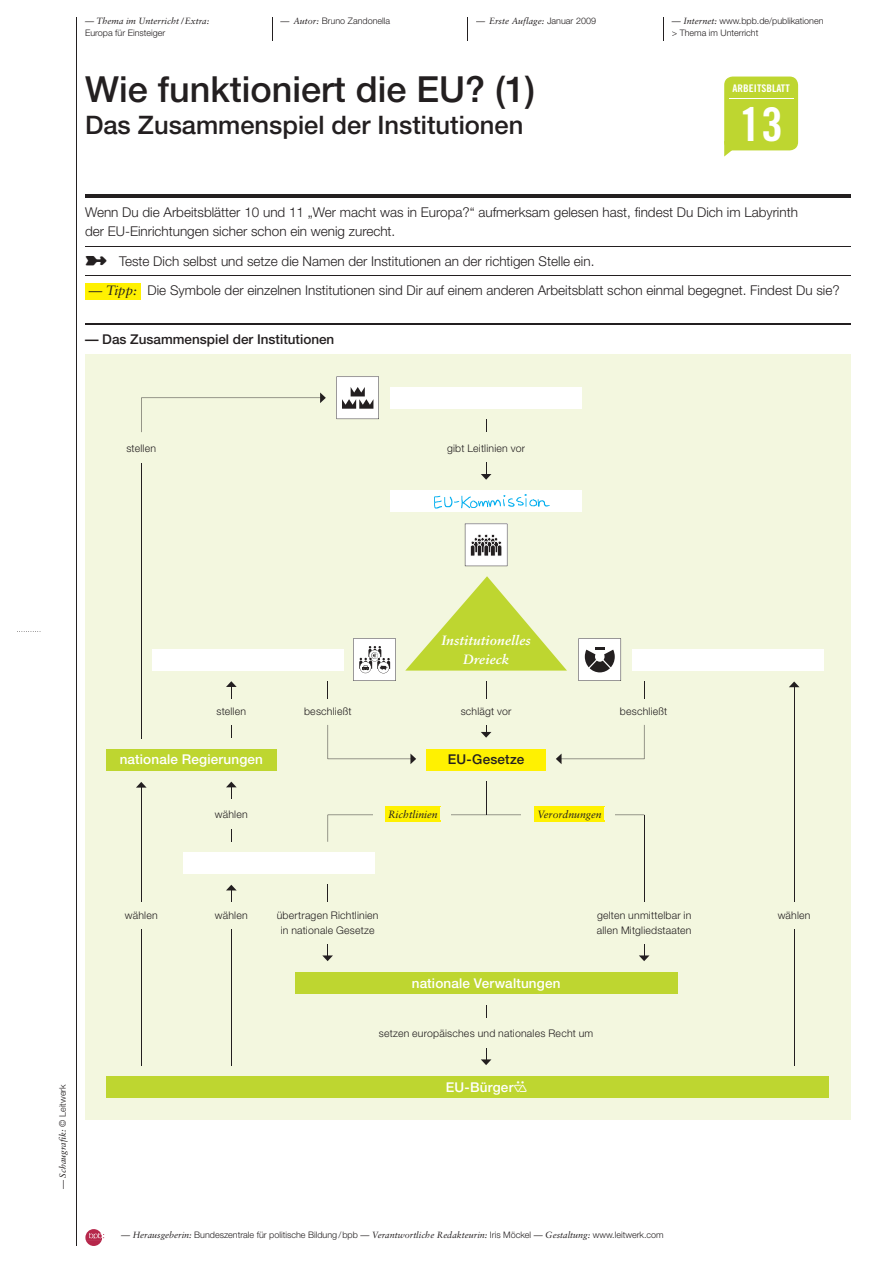
<style>
.page{position:relative;width:893px;height:1263px;background:#fff}
.page>*{position:absolute;margin:0;border:0;box-sizing:border-box;transform-origin:0 0}
.t1{font:46.5px "Trade Gothic Bold Cond Twenty";color:#fff;scale:1.07 1}
.t2{font:500 36px "Helvetica Neue";color:#231f20}
.t3{font:500 25.5px "Helvetica Neue";color:#231f20}
.t4{font:300 13.5px/19.5px "Helvetica Neue";color:#231f20}
.t5{font:500 13.5px "Helvetica Neue";letter-spacing:.01em;color:#fff}
.t6{font:500 13.5px "Helvetica Neue";color:#231f20}
.t7{font:italic 700 13.5px/19.5px "Sabon";letter-spacing:.005em;color:#fff;text-align:center}
.t8{font:300 10.5px/15px "Helvetica Neue";letter-spacing:.02em;color:#231f20;text-align:center}
.t9{font:italic 10.5px "Sabon";color:#231f20}
.t10{font:10.5px "Trade Gothic Bold Cond Twenty";color:#fff;scale:1.07 1}
.t11{font:300 9px/12px "Helvetica Neue";color:#231f20}
.t12{font:italic 9px "Sabon";color:#231f20}
.s1{font-family:"Sabon";font-weight:400;font-style:italic}
.s2{font-family:"Helvetica Neue";font-weight:300;font-style:normal}
.s3{font-family:"Iconmw 930";font-weight:400}
</style>
<div class="page">
<svg style="left:17px;top:631px;width:24px;height:1px"></svg>
<hr style="left:76px;top:17px;width:1px;height:1229px;background:#231f20">
<svg style="left:85px;top:1229px;width:19px;height:17px"></svg>
<svg style="left:272px;top:17px;width:1px;height:23px"></svg>
<svg style="left:467px;top:17px;width:1px;height:23px"></svg>
<svg style="left:663px;top:17px;width:1px;height:23px"></svg>
<hr style="left:85px;top:195px;width:765px;height:3px;background:#231f20">
<div style="left:724px;top:77px;width:74px;height:73px;background:#bed630;border-radius:9px"></div>
<svg style="left:724px;top:141px;width:13px;height:16px"></svg>
<hr style="left:729px;top:98px;width:65px;height:1px;background:#fff">
<hr style="left:85px;top:246px;width:765px;height:1px;background:#231f20">
<hr style="left:85px;top:275px;width:765px;height:1px;background:#231f20">
<div style="left:85px;top:283px;width:56px;height:17px;background:#fff101"></div>
<div style="left:85px;top:354px;width:765px;height:765px;background:#f3f7df"></div>
<svg style="left:141px;top:392px;width:185px;height:40px"></svg>
<div style="left:106px;top:749px;width:170px;height:21px;background:#bed630"></div>
<hr style="left:141px;top:787px;width:1px;height:115px;background:#231f20">
<svg style="left:136px;top:782px;width:11px;height:6px"></svg>
<div style="left:184px;top:852px;width:191px;height:22px;background:#fff"></div>
<svg style="left:231px;top:725px;width:1px;height:13px"></svg>
<svg style="left:226px;top:681px;width:11px;height:17px"></svg>
<svg style="left:231px;top:829px;width:1px;height:13px"></svg>
<svg style="left:226px;top:782px;width:11px;height:17px"></svg>
<hr style="left:231px;top:929px;width:1px;height:137px;background:#231f20">
<svg style="left:226px;top:885px;width:11px;height:17px"></svg>
<hr style="left:141px;top:463px;width:1px;height:276px;background:#231f20">
<svg style="left:327px;top:885px;width:1px;height:17px"></svg>
<svg style="left:336px;top:377px;width:43px;height:42px"></svg>
<svg style="left:486px;top:419px;width:1px;height:13px"></svg>
<svg style="left:481px;top:463px;width:10px;height:17px"></svg>
<div style="left:390px;top:387px;width:192px;height:22px;background:#fff"></div>
<div style="left:390px;top:490px;width:192px;height:22px;background:#fff"></div>
<svg style="left:405px;top:576px;width:162px;height:95px"></svg>
<div style="left:152px;top:649px;width:191px;height:22px;background:#fff"></div>
<div style="left:632px;top:649px;width:192px;height:22px;background:#fff"></div>
<svg style="left:486px;top:681px;width:1px;height:17px"></svg>
<svg style="left:481px;top:725px;width:10px;height:13px"></svg>
<svg style="left:328px;top:725px;width:88px;height:39px"></svg>
<div style="left:427px;top:749px;width:119px;height:21px;background:#fff101"></div>
<svg style="left:556px;top:725px;width:88px;height:39px"></svg>
<svg style="left:644px;top:681px;width:1px;height:17px"></svg>
<hr style="left:644px;top:815px;width:1px;height:87px;background:#231f20">
<svg style="left:328px;top:815px;width:316px;height:27px"></svg>
<hr style="left:486px;top:781px;width:1px;height:34px;background:#231f20">
<svg style="left:322px;top:944px;width:11px;height:17px"></svg>
<svg style="left:639px;top:944px;width:10px;height:17px"></svg>
<div style="left:295px;top:972px;width:382px;height:22px;background:#bed630"></div>
<svg style="left:486px;top:1005px;width:1px;height:12px"></svg>
<svg style="left:481px;top:1048px;width:10px;height:17px"></svg>
<div style="left:106px;top:1076px;width:723px;height:22px;background:#bed630"></div>
<hr style="left:141px;top:929px;width:1px;height:137px;background:#231f20">
<hr style="left:794px;top:686px;width:1px;height:216px;background:#231f20">
<svg style="left:789px;top:681px;width:10px;height:6px"></svg>
<hr style="left:794px;top:929px;width:1px;height:137px;background:#231f20">
<div style="left:373px;top:808px;width:12px;height:12px;background:#f3f7df"></div>
<div style="left:385px;top:807px;width:56px;height:15px;background:#fff101"></div>
<div style="left:441px;top:808px;width:10px;height:12px;background:#f3f7df"></div>
<div style="left:521px;top:808px;width:13px;height:12px;background:#f3f7df"></div>
<div style="left:534px;top:807px;width:71px;height:15px;background:#fff101"></div>
<div style="left:605px;top:808px;width:10px;height:12px;background:#f3f7df"></div>
<svg style="left:578px;top:638px;width:43px;height:43px"></svg>
<svg style="left:465px;top:524px;width:42px;height:42px"></svg>
<svg style="left:353px;top:638px;width:43px;height:43px"></svg>
<hr style="left:85px;top:323px;width:765px;height:2px;background:#231f20">
<img style="left:434px;top:494px;width:116px;height:15px">
<p class="t12" style="left:85px;top:16px;width:126px">— Thema im Unterricht /Extra:</p>
<p class="t11" style="left:85px;top:27px;width:82px">Europa für Einsteiger</p>
<p class="t11" style="left:281px;top:15px;width:111px"><span class="s1">— Autor:</span> Bruno Zandonella</p>
<p class="t12" style="left:476px;top:16px;width:121px">— Erste Auflage: <span class="s2">Januar 2009</span></p>
<p class="t11" style="left:672px;top:15px;width:153px"><span class="s1">— Internet:</span> www.bpb.de/publikationen &gt; Thema im Unterricht</p>
<h2 class="t2" style="left:85px;top:68px;width:452px">Wie funktioniert die EU? (1)</h2>
<h3 class="t3" style="left:85px;top:110px;width:440px">Das Zusammenspiel der Institutionen</h3>
<p class="t10" style="left:733px;top:81px;width:55px">ARBEITSBLATT</p>
<h1 class="t1" style="left:739px;top:96px;width:43px">13</h1>
<p class="t4" style="left:85px;top:202px;width:714px">Wenn Du die Arbeitsblätter 10 und 11 „Wer macht was in Europa?“ aufmerksam gelesen hast, findest Du Dich im Labyrinth der EU-Einrichtungen sicher schon ein wenig zurecht.</p>
<p class="t4" style="left:85px;top:251px;width:511px">➼ Teste Dich selbst und setze die Namen der Institutionen an der richtigen Stelle ein.</p>
<p class="t4" style="left:89px;top:280px;width:752px"><span class="s1">— Tipp:</span> Die Symbole der einzelnen Institutionen sind Dir auf einem anderen Arbeitsblatt schon einmal begegnet. Findest Du sie?</p>
<p class="t6" style="left:85px;top:331px;width:251px">— Das Zusammenspiel der Institutionen</p>
<p class="t8" style="left:126px;top:440px;width:31px">stellen</p>
<p class="t8" style="left:447px;top:440px;width:79px">gibt Leitlinien vor</p>
<p class="t12" style="left:58px;top:1188px;width:106px;rotate:-90deg">— Schaugrafik: <span class="s2">© Leitwerk</span></p>
<p class="t8" style="left:216px;top:704px;width:31px">stellen</p>
<p class="t5" style="left:120px;top:752px;width:145px">nationale Regierungen</p>
<p class="t8" style="left:215px;top:807px;width:34px">wählen</p>
<p class="t7" style="left:441px;top:630px;width:91px">Institutionelles<br>Dreieck</p>
<p class="t8" style="left:304px;top:704px;width:49px">beschließt</p>
<p class="t8" style="left:620px;top:704px;width:49px">beschließt</p>
<p class="t8" style="left:461px;top:704px;width:52px">schlägt vor</p>
<p class="t6" style="left:448px;top:752px;width:78px">EU-Gesetze</p>
<p class="t9" style="left:388px;top:808px;width:51px">Richtlinien</p>
<p class="t9" style="left:537px;top:808px;width:66px">Verordnungen</p>
<p class="t8" style="left:125px;top:907px;width:34px">wählen</p>
<p class="t8" style="left:215px;top:907px;width:34px">wählen</p>
<p class="t8" style="left:277px;top:907px;width:103px">übertragen Richtlinien in nationale Gesetze</p>
<p class="t8" style="left:597px;top:907px;width:96px;text-align:left">gelten unmittelbar in allen Mitgliedstaaten</p>
<p class="t5" style="left:412px;top:975px;width:150px">nationale Verwaltungen</p>
<p class="t8" style="left:379px;top:1025px;width:216px">setzen europäisches und nationales Recht um</p>
<p class="t5" style="left:446px;top:1079px;width:83px">EU-Bürger<span class="s3">2</span></p>
<p class="t11" style="left:121px;top:1229px;width:544px"><span class="s1">— Herausgeberin:</span> Bundeszentrale für politische Bildung / bpb <span class="s1">— Verantwortliche Redakteurin:</span> Iris Möckel <span class="s1">— Gestaltung:</span> www.leitwerk.com</p>
<p class="t8" style="left:778px;top:907px;width:34px">wählen</p>
</div>
